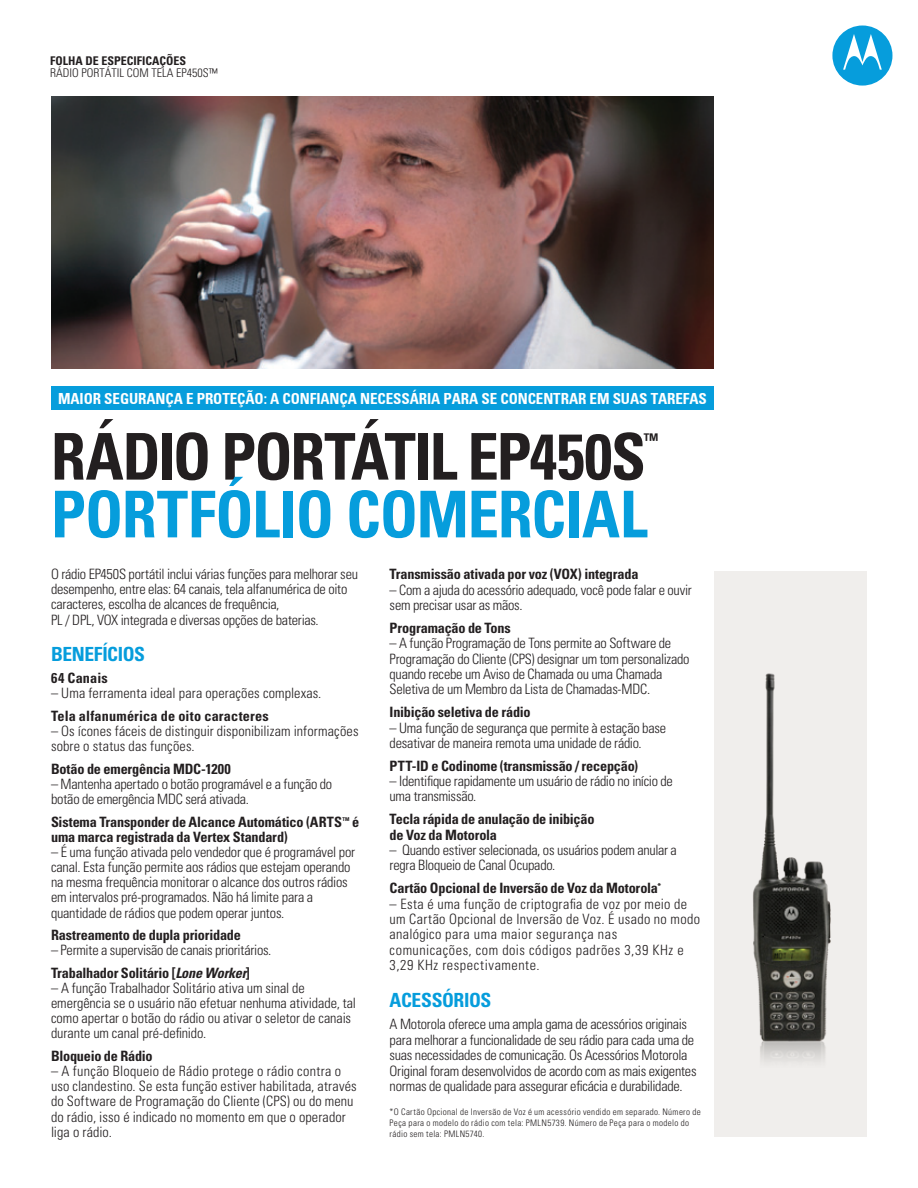
<style>
.page{position:relative;width:918px;height:1188px;background:#fff}
.page>*{position:absolute;margin:0;border:0;box-sizing:border-box;transform-origin:0 0}
.Descriptor{font:700 condensed 64.5px "Univers";letter-spacing:-.03em;color:#231f20}
.Descriptor-2{font:700 condensed 64.5px "Univers";letter-spacing:-.015em;color:#069ddc}
.Body_copy{font:700 condensed 19.5px "Univers";letter-spacing:-.02em;color:#069ddc}
.Descriptor-3{font:700 condensed 17.55px "Univers";color:#231f20}
.Body_copy_head{font:700 condensed 15px "Univers";letter-spacing:-.005em;color:#fff}
.Body_copy-2{font:300 condensed 14.25px/15.1px "Univers";letter-spacing:-.01em;color:#231f20}
.Body_copy-3{font:700 condensed 14.25px/15.3px "Univers";letter-spacing:-.015em;color:#231f20}
.Body_copy-4{font:300 condensed 14.25px/15.1px "Univers";letter-spacing:.01em;color:#231f20}
.Body_copy-5{font:300 condensed 14.25px/15.3px "Univers";letter-spacing:.03em;color:#231f20}
.Body_copy-6{font:700 condensed 14.25px "Univers";letter-spacing:.01em;color:#231f20}
.t1{font:300 condensed 12px/12px "Univers";color:#231f20}
.Body_copy-7{font:300 condensed 9px/10.8px "Univers";letter-spacing:.04em;color:#231f20}
.Body_copy-8{font:700 condensed 5.25px "Univers";color:#231f20}
.s1{font-weight:700}
.s2{font-style:italic}
</style>
<div class="page">
<svg style="left:832px;top:26px;width:60px;height:60px"></svg>
<div style="left:714px;top:572px;width:153px;height:565px;background:#f0eeec"></div>
<img style="left:753px;top:673px;width:78px;height:389px">
<img style="left:51px;top:97px;width:663px;height:272px">
<div style="left:51px;top:386px;width:663px;height:24px;background:#069ddc"></div>
<p class="t1" style="left:50px;top:55px;width:169px"><span class="s1">FOLHA DE ESPECIFICAÇÕES<br></span>RÁDIO PORTÁTIL COM TELA EP450S™</p>
<p class="Body_copy_head" style="left:58px;top:389px;width:650px">MAIOR SEGURANÇA E PROTEÇÃO: A CONFIANÇA NECESSÁRIA PARA SE CONCENTRAR EM SUAS TAREFAS</p>
<p class="Descriptor" style="left:51px;top:417px;width:596px">RÁDIO PORTÁTIL EP450S</p>
<p class="Descriptor-3" style="left:644px;top:429px;width:16px">™</p>
<p class="Descriptor-2" style="left:51px;top:475px;width:598px">PORTFÓLIO COMERCIAL</p>
<p class="Body_copy-2" style="left:51px;top:566px;width:308px">O rádio EP450S portátil inclui várias funções para melhorar seu desempenho, entre elas: 64 canais, tela alfanumérica de oito caracteres, escolha de alcances de frequência,<br>PL / DPL, VOX integrada e diversas opções de baterias.</p>
<p class="Body_copy" style="left:51px;top:642px;width:96px">BENEFÍCIOS</p>
<p class="Body_copy-6" style="left:51px;top:670px;width:58px">64 Canais</p>
<p class="Body_copy-4" style="left:51px;top:686px;width:272px">– Uma ferramenta ideal para operações complexas.</p>
<p class="Body_copy-6" style="left:51px;top:707px;width:219px">Tela alfanumérica de oito caracteres</p>
<p class="Body_copy-4" style="left:51px;top:723px;width:309px">– Os ícones fáceis de distinguir disponibilizam informações sobre o status das funções.</p>
<p class="Body_copy-3" style="left:51px;top:761px;width:181px">Botão de emergência MDC-1200</p>
<p class="Body_copy-2" style="left:51px;top:776px;width:283px">– Mantenha apertado o botão programável e a função do botão de emergência MDC será ativada.</p>
<p class="Body_copy-3" style="left:51px;top:814px;width:293px">Sistema Transponder de Alcance Automático (ARTS</p>
<p class="Body_copy-8" style="left:342px;top:816px;width:9px">TM</p>
<p class="Body_copy-3" style="left:352px;top:814px;width:9px">é</p>
<p class="Body_copy-3" style="left:51px;top:829px;width:238px">uma marca registrada da Vertex Standard)</p>
<p class="Body_copy-2" style="left:51px;top:844px;width:306px">– É uma função ativada pelo vendedor que é programável por canal. Esta função permite aos rádios que estejam operando na mesma frequência monitorar o alcance dos outros rádios em intervalos pré-programados. Não há limite para a quantidade de rádios que podem operar juntos.</p>
<p class="Body_copy-3" style="left:51px;top:927px;width:191px">Rastreamento de dupla prioridade</p>
<p class="Body_copy-2" style="left:51px;top:943px;width:222px">– Permite a supervisão de canais prioritários.</p>
<p class="Body_copy-3" style="left:51px;top:965px;width:200px">Trabalhador Solitário [<span class="s2">Lone Worker</span>]</p>
<p class="Body_copy-2" style="left:51px;top:980px;width:307px">– A função Trabalhador Solitário ativa um sinal de emergência se o usuário não efetuar nenhuma atividade, tal como apertar o botão do rádio ou ativar o seletor de canais durante um canal pré-definido.</p>
<p class="Body_copy-3" style="left:51px;top:1048px;width:103px">Bloqueio de Rádio</p>
<p class="Body_copy-4" style="left:51px;top:1063px;width:307px">– A função Bloqueio de Rádio protege o rádio contra o uso clandestino. Se esta função estiver habilitada, através do Software de Programação do Cliente (CPS) ou do menu do rádio, isso é indicado no momento em que o operador liga o rádio.</p>
<p class="Body_copy-3" style="left:390px;top:566px;width:250px">Transmissão ativada por voz (VOX) integrada</p>
<p class="Body_copy-2" style="left:390px;top:582px;width:304px">– Com a ajuda do acessório adequado, você pode falar e ouvir sem precisar usar as mãos.</p>
<p class="Body_copy-3" style="left:390px;top:620px;width:123px">Programação de Tons</p>
<p class="Body_copy-2" style="left:390px;top:635px;width:301px">– A função Programação de Tons permite ao Software de Programação do Cliente (CPS) designar um tom personalizado quando recebe um Aviso de Chamada ou uma Chamada Seletiva de um Membro da Lista de Chamadas-MDC.</p>
<p class="Body_copy-3" style="left:390px;top:704px;width:143px">Inibição seletiva de rádio</p>
<p class="Body_copy-2" style="left:390px;top:720px;width:278px">– Uma função de segurança que permite à estação base desativar de maneira remota uma unidade de rádio.</p>
<p class="Body_copy-3" style="left:390px;top:758px;width:250px">PTT-ID e Codinome (transmissão / recepção)</p>
<p class="Body_copy-2" style="left:390px;top:773px;width:285px">– Identifique rapidamente um usuário de rádio no início de uma transmissão.</p>
<p class="Body_copy-3" style="left:390px;top:811px;width:206px">Tecla rápida de anulação de inibição de Voz da Motorola</p>
<p class="Body_copy-2" style="left:390px;top:842px;width:289px">– Quando estiver selecionada, os usuários podem anular a regra Bloqueio de Canal Ocupado.</p>
<p class="Body_copy-3" style="left:390px;top:880px;width:273px">Cartão Opcional de Inversão de Voz da Motorola<sup>*</sup></p>
<p class="Body_copy-5" style="left:390px;top:896px;width:312px">– Esta é uma função de criptografia de voz por meio de um Cartão Opcional de Inversão de Voz. É usado no modo analógico para uma maior segurança nas comunicações, com dois códigos padrões 3,39 KHz e 3,29 KHz respectivamente.</p>
<p class="Body_copy" style="left:390px;top:988px;width:103px">ACESSÓRIOS</p>
<p class="Body_copy-2" style="left:390px;top:1017px;width:309px">A Motorola oferece uma ampla gama de acessórios originais para melhorar a funcionalidade de seu rádio para cada uma de suas necessidades de comunicação. Os Acessórios Motorola Original foram desenvolvidos de acordo com as mais exigentes normas de qualidade para assegurar eficácia e durabilidade.</p>
<p class="Body_copy-7" style="left:390px;top:1107px;width:313px">*O Cartão Opcional de Inversão de Voz é um acessório vendido em separado. Número de<br>Peça para o modelo do rádio com tela: PMLN5739. Número de Peça para o modelo do rádio sem tela: PMLN5740.</p>
</div>
